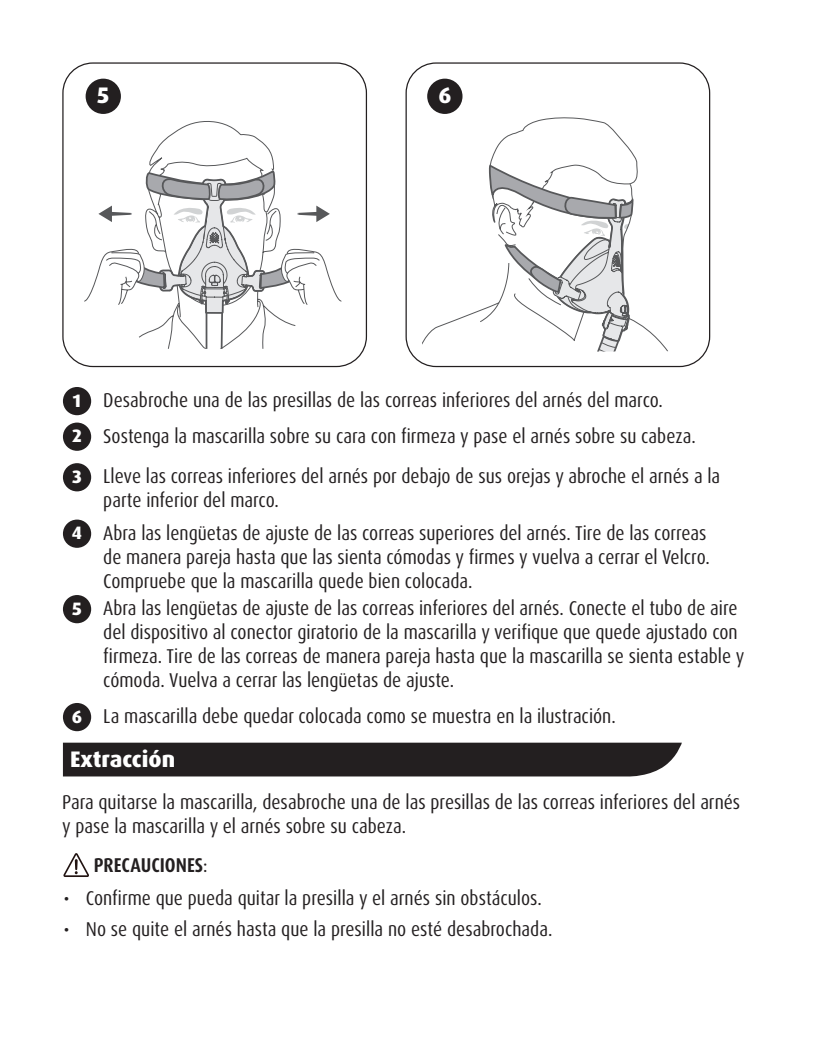
<style>
.page{position:relative;width:815px;height:1063px;background:#fff}
.page>*{position:absolute;margin:0;border:0;box-sizing:border-box;transform-origin:0 0}
.t1{font:800 22.5px "Dax Pro";color:#fff}
.t2{font:condensed 20px/24px "Dax Pro";color:#231f20}
.t3{font:700 condensed 20px "Dax Pro";color:#231f20}
.t4{font:800 18px/35.5px "Dax Pro";color:#fff}
.s1{font-weight:400}
</style>
<div class="page">
<svg style="left:149px;top:121px;width:125px;height:45px"></svg>
<svg style="left:84px;top:166px;width:258px;height:183px"></svg>
<div style="left:63px;top:743px;width:619px;height:34px;background:#231f20"></div>
<div style="left:62px;top:62px;width:305px;height:305px;border:1px solid #231f20;border-radius:30px"></div>
<div style="left:406px;top:62px;width:304px;height:305px;border:1px solid #231f20;border-radius:30px"></div>
<div style="left:86px;top:79px;width:35px;height:35px;background:#231f20;border-radius:50%"></div>
<div style="left:63px;top:387px;width:28px;height:28px;background:#231f20;border-radius:50%"></div>
<div style="left:63px;top:423px;width:28px;height:28px;background:#231f20;border-radius:50%"></div>
<div style="left:63px;top:463px;width:28px;height:28px;background:#231f20;border-radius:50%"></div>
<div style="left:63px;top:520px;width:28px;height:28px;background:#231f20;border-radius:50%"></div>
<div style="left:63px;top:595px;width:28px;height:28px;background:#231f20;border-radius:50%"></div>
<div style="left:63px;top:703px;width:28px;height:28px;background:#231f20;border-radius:50%"></div>
<div style="left:427px;top:79px;width:36px;height:35px;background:#231f20;border-radius:50%"></div>
<svg style="left:422px;top:95px;width:246px;height:257px"></svg>
<svg style="left:63px;top:853px;width:26px;height:24px"></svg>
<p class="t1" style="left:97px;top:81px;width:14px">5</p>
<p class="t1" style="left:438px;top:81px;width:15px">6</p>
<p class="t4" style="left:72px;top:383px;width:11px">1<br>2</p>
<p class="t4" style="left:72px;top:459px;width:11px">3</p>
<p class="t4" style="left:72px;top:516px;width:12px">4</p>
<p class="t4" style="left:72px;top:591px;width:11px">5</p>
<p class="t4" style="left:72px;top:699px;width:12px">6</p>
<p class="t2" style="left:103px;top:388px;width:561px">Desabroche una de las presillas de las correas inferiores del arnés del marco.</p>
<p class="t2" style="left:103px;top:416px;width:619px;line-height:40.5px">Sostenga la mascarilla sobre su cara con firmeza y pase el arnés sobre su cabeza.<br>Lleve las correas inferiores del arnés por debajo de sus orejas y abroche el arnés a la</p>
<p class="t2" style="left:103px;top:484px;width:605px;line-height:32.5px">parte inferior del marco.<br>Abra las lengüetas de ajuste de las correas superiores del arnés. Tire de las correas</p>
<p class="t2" style="left:103px;top:545px;width:608px">de manera pareja hasta que las sienta cómodas y firmes y vuelva a cerrar el Velcro.<br>Compruebe que la mascarilla quede bien colocada.</p>
<p class="t2" style="left:103px;top:596px;width:643px">Abra las lengüetas de ajuste de las correas inferiores del arnés. Conecte el tubo de aire del dispositivo al conector giratorio de la mascarilla y verifique que quede ajustado con firmeza. Tire de las correas de manera pareja hasta que la mascarilla se sienta estable y cómoda. Vuelva a cerrar las lengüetas de ajuste.</p>
<p class="t2" style="left:103px;top:704px;width:514px">La mascarilla debe quedar colocada como se muestra en la ilustración.</p>
<p class="t1" style="left:70px;top:745px;width:107px">Extracción</p>
<p class="t2" style="left:62px;top:790px;width:679px">Para quitarse la mascarilla, desabroche una de las presillas de las correas inferiores del arnés y pase la mascarilla y el arnés sobre su cabeza.</p>
<p class="t3" style="left:94px;top:852px;width:115px">PRECAUCIONES<span class="s1">:</span></p>
<p class="t2" style="left:63px;top:886px;width:480px">• Confirme que pueda quitar la presilla y el arnés sin obstáculos.</p>
<p class="t2" style="left:63px;top:917px;width:490px">• No se quite el arnés hasta que la presilla no esté desabrochada.</p>
</div>
